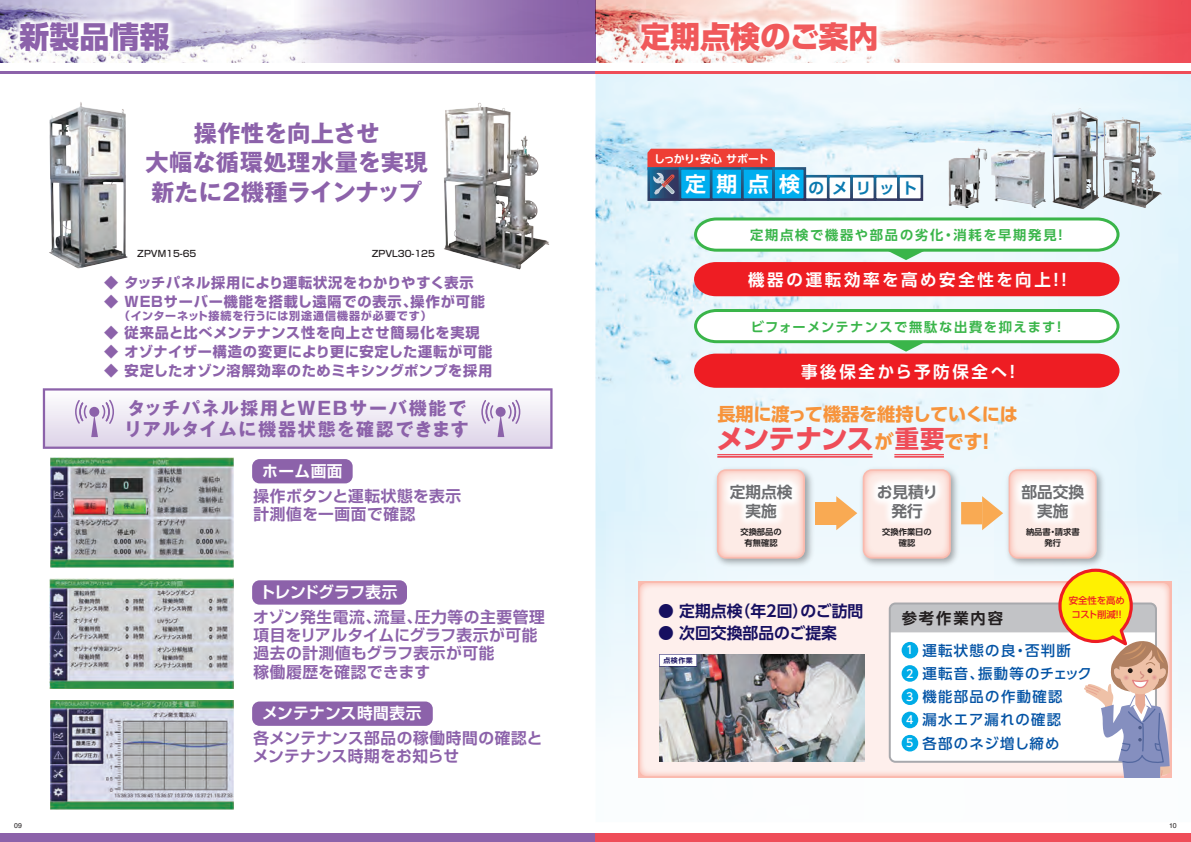
<style>
.page{position:relative;width:1191px;height:842px;background:#fff}
.page>*{position:absolute;margin:0;border:0;box-sizing:border-box;transform-origin:0 0}
.t1{font:800 30px "Shin Go Pr 6";color:#f0595b}
.t2{font:800 30px "Shin Go Pr 6";color:#8c62aa}
.t3{font:700 27.3px "UD Shin Go Pr 6";letter-spacing:-.055em;color:#ef4d58}
.t4{font:700 23.3px/29.7px "Gothic MB101 Pro";letter-spacing:.02em;color:#8c62aa;text-align:center}
.t5{font:700 18.2px "UD Shin Go Pr 6";letter-spacing:-.015em;color:#f7943c}
.t6{font:700 18px/21px "Gothic MB101 Pro";letter-spacing:.1em;color:#8c62aa}
.t7{font:700 16.5px "UD Shin Go Pr 6 De";letter-spacing:.165em;color:#fff}
.t8{font:700 15.8px "UD Shin Go Pr 6 De";color:#160f60}
.t9{font:700 15.7px/18.3px "Shin Go Pr 6 De";letter-spacing:.035em;color:#8c62aa}
.t10{font:700 15.7px/18.7px "UD Shin Go Pr 6 De";color:#6c6d70;text-align:center}
.t11{font:700 15.7px "Shin Go Pr 6 De";letter-spacing:.02em;color:#fff}
.t12{font:700 15.7px "Shin Go Pr 6 De";letter-spacing:-.015em;color:#fff}
.t13{font:700 15.6px "UD Shin Go Pr 6 De";letter-spacing:.495em;color:#0b7ab0}
.t14{font:700 15.3px "UD Shin Go Pr 6 De";letter-spacing:.125em;color:#231f20}
.t15{font:500 14.4px/23.2px "UD Shin Go Pr 6";letter-spacing:.09em;color:#0353a5}
.t16{font:700 14.2px "Shin Go Pr 6";letter-spacing:.05em;color:#8c62aa}
.t17{font:700 13.3px "UD Shin Go Pr 6 De";letter-spacing:.105em;color:#3ab54a}
.t18{font:700 13.3px "UD Shin Go Pr 6 De";letter-spacing:.125em;color:#3ab54a}
.t19{font:500 11.1px/23.2px "UD Shin Go Pr 6";color:#fff;text-align:justify}
.t20{font:700 11px "Shin Go Pr 6";letter-spacing:.08em;color:#8c62aa}
.t21{font:700 10.9px "UD Shin Go Pr 6 De";letter-spacing:-.06em;color:#fff}
.t22{font:500 9.4px/14.1px "UD Shin Go Pr 6";letter-spacing:-.02em;color:#ee1d23;text-align:center}
.t23{font:500 9px "Shin Go Pr 6";color:#231f20}
.t24{font:700 8.2px/11.2px "UD Shin Go Pr 6 De";color:#231f20;text-align:center}
.t25{font:7px "Helvetica";color:#231f20}
.t26{font:700 6.9px "UD Shin Go Pr 6 De";color:#160f60}
.s1{font-size:14.2px}
.s2{font-size:20.9px;color:#fff}
.s3{font-size:19.4px;color:#f7943c}
.s4{font-size:24.3px}
</style>
<div class="page">
<img style="left:595px;top:73px;width:596px;height:705px">
<img style="left:948px;top:143px;width:39px;height:65px">
<img style="left:991px;top:149px;width:54px;height:58px">
<img style="left:1048px;top:107px;width:53px;height:103px">
<img style="left:1099px;top:115px;width:64px;height:95px">
<div style="left:639px;top:583px;width:530px;height:193px;background:#feefec;border-radius:7px"></div>
<img style="left:659px;top:654px;width:205px;height:107px">
<svg style="left:694px;top:309px;width:425px;height:79px"></svg>
<svg style="left:694px;top:217px;width:425px;height:79px"></svg>
<div style="left:805px;top:176px;width:23px;height:24px;background:#fff"></div>
<div style="left:803px;top:175px;width:26px;height:26px;border:3px solid #fff"></div>
<div style="left:828px;top:176px;width:23px;height:24px;background:#fff"></div>
<div style="left:827px;top:175px;width:26px;height:26px;border:3px solid #fff"></div>
<div style="left:851px;top:176px;width:24px;height:24px;background:#fff"></div>
<div style="left:850px;top:175px;width:26px;height:26px;border:3px solid #fff"></div>
<div style="left:875px;top:176px;width:23px;height:24px;background:#fff"></div>
<div style="left:873px;top:175px;width:26px;height:26px;border:3px solid #fff"></div>
<div style="left:898px;top:176px;width:24px;height:24px;background:#fff"></div>
<div style="left:897px;top:175px;width:26px;height:26px;border:3px solid #fff"></div>
<svg style="left:651px;top:195px;width:26px;height:2px"></svg>
<svg style="left:680px;top:168px;width:31px;height:32px"></svg>
<svg style="left:711px;top:168px;width:31px;height:32px"></svg>
<svg style="left:742px;top:168px;width:31px;height:32px"></svg>
<div style="left:773px;top:168px;width:32px;height:32px;background:#00aeef"></div>
<svg style="left:646px;top:147px;width:130px;height:48px;background:#707692"></svg>
<svg style="left:889px;top:567px;width:282px;height:210px;background:#e7e1d5"></svg>
<svg style="left:659px;top:654px;width:38px;height:13px"></svg>
<img style="left:711px;top:563px;width:106px;height:8px">
<img style="left:856px;top:563px;width:107px;height:8px">
<img style="left:1002px;top:563px;width:107px;height:8px">
<img style="left:689px;top:443px;width:144px;height:120px">
<div style="left:815px;top:502px;width:21px;height:22px;background:#f9aa53"></div>
<img style="left:836px;top:443px;width:141px;height:120px">
<div style="left:961px;top:502px;width:21px;height:22px;background:#f9aa53"></div>
<img style="left:980px;top:443px;width:144px;height:120px">
<hr style="left:717px;top:454px;width:155px;height:1px;background:#ef4d58">
<hr style="left:717px;top:456px;width:155px;height:2px;background:#ef4d58">
<hr style="left:894px;top:454px;width:50px;height:1px;background:#ef4d58">
<hr style="left:894px;top:456px;width:50px;height:2px;background:#ef4d58">
<img style="left:49px;top:102px;width:79px;height:167px">
<img style="left:444px;top:102px;width:106px;height:168px">
<img style="left:50px;top:458px;width:184px;height:109px">
<img style="left:50px;top:700px;width:184px;height:110px">
<img style="left:50px;top:579px;width:184px;height:109px">
<div style="left:252px;top:459px;width:101px;height:24px;background:#8c62aa;border-radius:7px"></div>
<div style="left:252px;top:701px;width:181px;height:25px;background:#8c62aa;border-radius:7px"></div>
<div style="left:252px;top:580px;width:155px;height:25px;background:#8c62aa;border-radius:7px"></div>
<svg style="left:43px;top:388px;width:509px;height:61px"></svg>
<img style="left:209px;top:0;width:982px;height:62px">
<hr style="left:0;top:71px;width:595px;height:2px;background:#8c62aa">
<hr style="left:595px;top:71px;width:596px;height:2px;background:#ef4d58">
<img style="left:0;top:0;width:209px;height:74px">
<img style="left:600px;top:0;width:318px;height:99px">
<div style="left:0;top:833px;width:595px;height:9px;background:#8c62aa"></div>
<div style="left:595px;top:833px;width:596px;height:9px;background:#ef4d58"></div>
<h1 class="t2" style="left:19px;top:13px;width:151px">新製品情報</h1>
<h1 class="t1" style="left:640px;top:13px;width:240px">定期点検のご案内</h1>
<h3 class="t4" style="left:145px;top:115px;width:284px">操作性を向上させ<br>大幅な循環処理水量を実現新たに2機種ラインナップ</h3>
<p class="t23" style="left:137px;top:246px;width:61px">ZPVM15-65</p>
<p class="t23" style="left:372px;top:246px;width:65px">ZPVL30-125</p>
<p class="t16" style="left:104px;top:271px;width:371px">◆ タッチパネル採用により運転状況をわかりやすく表示</p>
<p class="t16" style="left:104px;top:290px;width:382px">◆ WEBサーバー機能を搭載し遠隔での表示、操作が可能</p>
<p class="t20" style="left:104px;top:307px;width:329px"><span class="s1">　</span> （インターネット接続を行うには別途通信機器が必要です）</p>
<p class="t16" style="left:104px;top:322px;width:377px">◆ 従来品と比べメンテナンス性を向上させ簡易化を実現</p>
<p class="t16" style="left:104px;top:340px;width:390px">◆ オゾナイザー構造の変更により更に安定した運転が可能</p>
<p class="t16" style="left:104px;top:359px;width:390px">◆ 安定したオゾン溶解効率のためミキシングポンプを採用</p>
<p class="t6" style="left:124px;top:396px;width:346px">タッチパネル採用とWEBサーバ機能でリアルタイムに機器状態を確認できます</p>
<p class="t11" style="left:262px;top:458px;width:82px">ホーム画面</p>
<p class="t9" style="left:253px;top:486px;width:209px">操作ボタンと運転状態を表示計測値を一画面で確認</p>
<p class="t12" style="left:259px;top:579px;width:139px">トレンドグラフ表示</p>
<p class="t9" style="left:253px;top:607px;width:293px">オゾン発生電流、流量、圧力等の主要管理項目をリアルタイムにグラフ表示が可能過去の計測値もグラフ表示が可能<br>稼働履歴を確認できます</p>
<p class="t11" style="left:262px;top:700px;width:161px">メンテナンス時間表示</p>
<p class="t9" style="left:253px;top:728px;width:291px">各メンテナンス部品の稼働時間の確認とメンテナンス時期をお知らせ</p>
<p class="t21" style="left:654px;top:150px;width:116px">しっかり・安心 サポート</p>
<p class="t13" style="left:685px;top:175px;width:234px"><span class="s2">定期点検</span>のメリット</p>
<p class="t18" style="left:750px;top:224px;width:318px">定期点検で機器や部品の劣化・消耗を早期発見！</p>
<p class="t7" style="left:748px;top:267px;width:325px">機器の運転効率を高め安全性を向上！！</p>
<p class="t17" style="left:750px;top:316px;width:312px">ビフォーメンテナンスで無駄な出費を抑えます!</p>
<p class="t7" style="left:801px;top:358px;width:221px">事後保全から予防保全へ！</p>
<p class="t5" style="left:717px;top:399px;width:302px">長期に渡って機器を維持していくには</p>
<h2 class="t3" style="left:716px;top:416px;width:281px">メンテナンス<span class="s3">が</span><span class="s4">重要</span><span class="s3">です！</span></h2>
<p class="t10" style="left:730px;top:482px;width:64px">定期点検実施</p>
<p class="t24" style="left:740px;top:526px;width:43px">交換部品の有無確認</p>
<p class="t10" style="left:877px;top:482px;width:63px">お見積り発行</p>
<p class="t24" style="left:882px;top:526px;width:51px">交換作業日の確認</p>
<p class="t10" style="left:1021px;top:482px;width:64px">部品交換実施</p>
<p class="t24" style="left:1026px;top:526px;width:55px">納品書・請求書発行</p>
<p class="t8" style="left:658px;top:598px;width:207px">● 定期点検（年2回）のご訪問</p>
<p class="t8" style="left:658px;top:620px;width:180px">● 次回交換部品のご提案</p>
<p class="t26" style="left:663px;top:654px;width:31px">点検作業</p>
<p class="t22" style="left:1068px;top:593px;width:58px">安全性を高めコスト削減！！</p>
<p class="t14" style="left:901px;top:606px;width:103px">参考作業内容</p>
<p class="t15" style="left:922px;top:638px;width:171px">運転状態の良・否判断<br>運転音、振動等のチェック機能部品の作動確認<br>漏水エア漏れの確認<br>各部のネジ増し締め</p>
<p class="t19" style="left:906px;top:638px;width:9px">1<br>2<br>3<br>4<br>5</p>
<p class="t25" style="left:14px;top:820px;width:9px">09</p>
<p class="t25" style="left:1169px;top:820px;width:9px">10</p>
</div>
